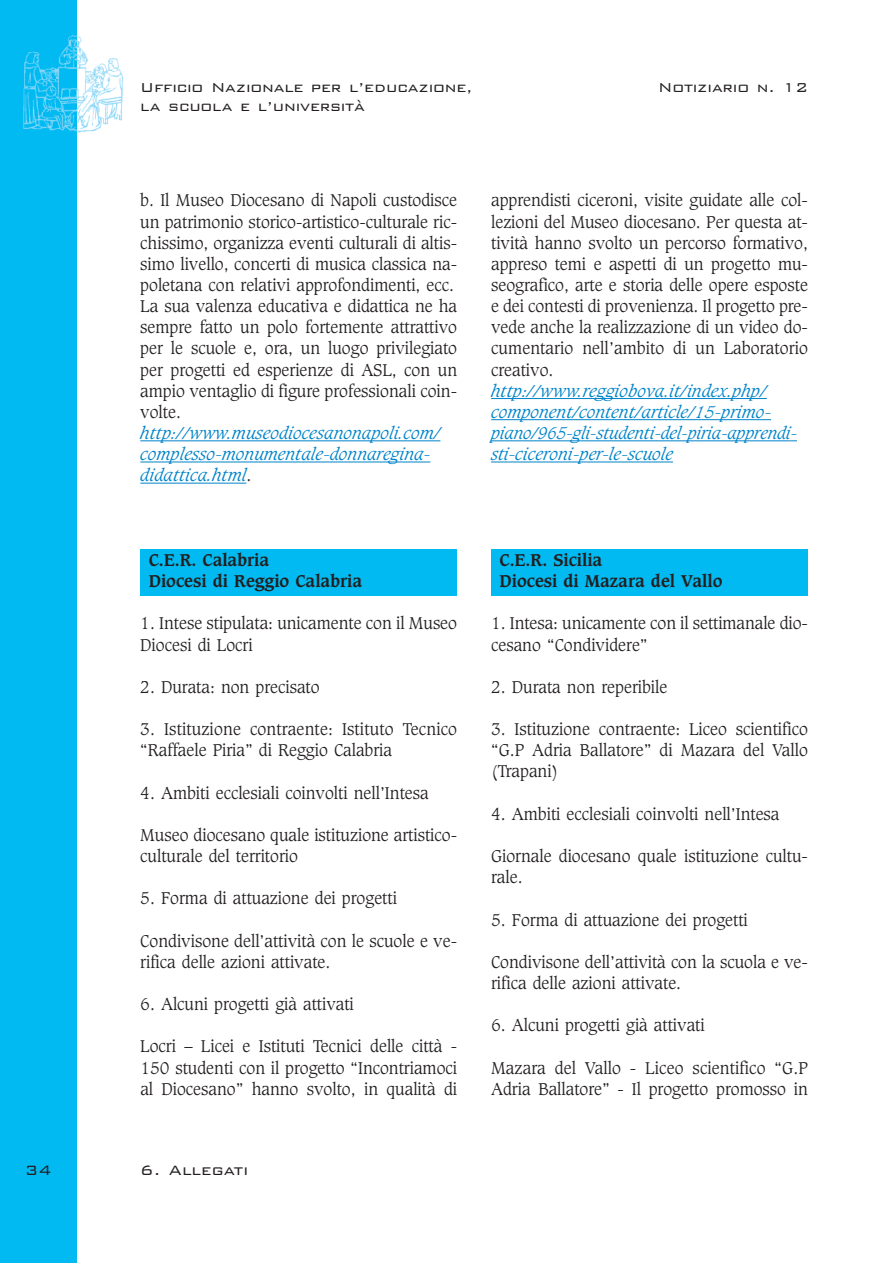
<style>
.page{position:relative;width:893px;height:1263px;background:#fff}
.page>*{position:absolute;margin:0;border:0;box-sizing:border-box;transform-origin:0 0}
.t1{font:300 18px "Bank Gothic BT";color:#231f20}
.t2{font:300 17.25px "Bank Gothic BT";letter-spacing:-.015em;color:#231f20}
.t3{font:300 16.5px/21.1px "Caxton Std";color:#231f20}
.t4{font:italic 300 16.5px/21.1px "Caxton Std";color:#0084ca}
.t5{font:700 16.5px/21.1px "Caxton Std";color:#231f20}
.s1{font-style:normal;color:#231f20}
</style>
<div class="page">
<div style="left:140px;top:549px;width:317px;height:47px;background:#00baf1"></div>
<div style="left:491px;top:549px;width:317px;height:47px;background:#00baf1"></div>
<div style="left:0;top:0;width:77px;height:1263px;background:#00baf1"></div>
<img style="left:23px;top:35px;width:101px;height:98px">
<hr style="left:140px;top:440px;width:300px;height:1px;background:#0084ca">
<hr style="left:140px;top:462px;width:290px;height:1px;background:#0084ca">
<hr style="left:140px;top:483px;width:106px;height:1px;background:#0084ca">
<hr style="left:491px;top:398px;width:276px;height:1px;background:#0084ca">
<hr style="left:491px;top:419px;width:280px;height:1px;background:#0084ca">
<hr style="left:491px;top:440px;width:300px;height:1px;background:#0084ca">
<svg style="left:491px;top:462px;width:18px;height:1px"></svg>
<hr style="left:509px;top:462px;width:164px;height:1px;background:#0084ca">
<p class="t2" style="left:140px;top:76px;width:334px">Ufficio Nazionale per l’educazione,</p>
<p class="t2" style="left:658px;top:76px;width:151px">Notiziario n. 12</p>
<p class="t2" style="left:140px;top:95px;width:226px">la scuola e l’università</p>
<p class="t3" style="left:140px;top:191px;width:318px">b. Il Museo Diocesano di Napoli custodisce un patrimonio storico-artistico-culturale ric&shy;chissimo, organizza eventi culturali di altis&shy;simo livello, concerti di musica classica na&shy;poletana con relativi approfondimenti, ecc.<br>La sua valenza educativa e didattica ne ha sempre fatto un polo fortemente attrattivo per le scuole e, ora, un luogo privilegiato per progetti ed esperienze di ASL, con un ampio ventaglio di figure professionali coin&shy;volte.</p>
<p class="t4" style="left:140px;top:424px;width:302px">http://www.museodiocesanonapoli.com/ complesso-monumentale-donnaregina&shy;didattica.html<span class="s1">.</span></p>
<p class="t5" style="left:149px;top:551px;width:215px">C.E.R. Calabria<br>diocesi di Reggio Calabria</p>
<p class="t3" style="left:140px;top:614px;width:318px">1. Intese stipulata: unicamente con il Museo<br>Diocesi di Locri</p>
<p class="t3" style="left:140px;top:677px;width:181px">2. Durata: non precisato</p>
<p class="t3" style="left:140px;top:720px;width:318px">3. Istituzione contraente: Istituto Tecnico “Raffaele Piria” di Reggio Calabria</p>
<p class="t3" style="left:140px;top:783px;width:290px">4. Ambiti ecclesiali coinvolti nell’Intesa</p>
<p class="t3" style="left:140px;top:826px;width:318px">Museo diocesano quale istituzione artistico&shy;culturale del territorio</p>
<p class="t3" style="left:140px;top:889px;width:258px">5. Forma di attuazione dei progetti</p>
<p class="t3" style="left:140px;top:931px;width:318px">Condivisone dell’attività con le scuole e ve&shy;rifica delle azioni attivate.</p>
<p class="t3" style="left:140px;top:995px;width:215px">6. Alcuni progetti già attivati</p>
<p class="t3" style="left:140px;top:1037px;width:318px;text-align:justify">Locri – Licei e Istituti Tecnici delle città - 150 studenti con il progetto “Incontriamoci al Diocesano” hanno svolto, in qualità di</p>
<p class="t1" style="left:25px;top:1158px;width:28px">34</p>
<p class="t1" style="left:140px;top:1158px;width:109px">6. Allegati</p>
<p class="t3" style="left:491px;top:191px;width:318px;text-align:justify">apprendisti ciceroni, visite guidate alle col&shy;lezioni del Museo diocesano. Per questa at&shy;tività hanno svolto un percorso formativo, appreso temi e aspetti di un progetto mu&shy;seografico, arte e storia delle opere esposte e dei contesti di provenienza. Il progetto pre&shy;vede anche la realizzazione di un video do&shy;cumentario nell’ambito di un Laboratorio creativo.</p>
<p class="t4" style="left:491px;top:381px;width:308px">http://www.reggiobova.it/index.php/ component/content/article/15-primo&shy;piano/965-gli-studenti-del-piria-apprendi&shy;sti-ciceroni-per-le-scuole</p>
<p class="t5" style="left:500px;top:551px;width:224px">C.E.R. Sicilia<br>diocesi di Mazara del vallo</p>
<p class="t3" style="left:491px;top:614px;width:318px">1. Intesa: unicamente con il settimanale dio&shy;cesano “Condividere”</p>
<p class="t3" style="left:491px;top:677px;width:178px">2. Durata non reperibile</p>
<p class="t3" style="left:491px;top:720px;width:318px;text-align:justify">3. Istituzione contraente: Liceo scientifico “G.P Adria Ballatore” di Mazara del Vallo (Trapani)</p>
<p class="t3" style="left:491px;top:804px;width:290px">4. Ambiti ecclesiali coinvolti nell’Intesa</p>
<p class="t3" style="left:491px;top:847px;width:318px">Giornale diocesano quale istituzione cultu&shy;rale.</p>
<p class="t3" style="left:491px;top:910px;width:258px">5. Forma di attuazione dei progetti</p>
<p class="t3" style="left:491px;top:952px;width:318px">Condivisone dell’attività con la scuola e ve&shy;rifica delle azioni attivate.</p>
<p class="t3" style="left:491px;top:1016px;width:215px">6. Alcuni progetti già attivati</p>
<p class="t3" style="left:491px;top:1058px;width:318px">Mazara del Vallo - Liceo scientifico “G.P<br>Adria Ballatore” - Il progetto promosso in</p>
</div>
